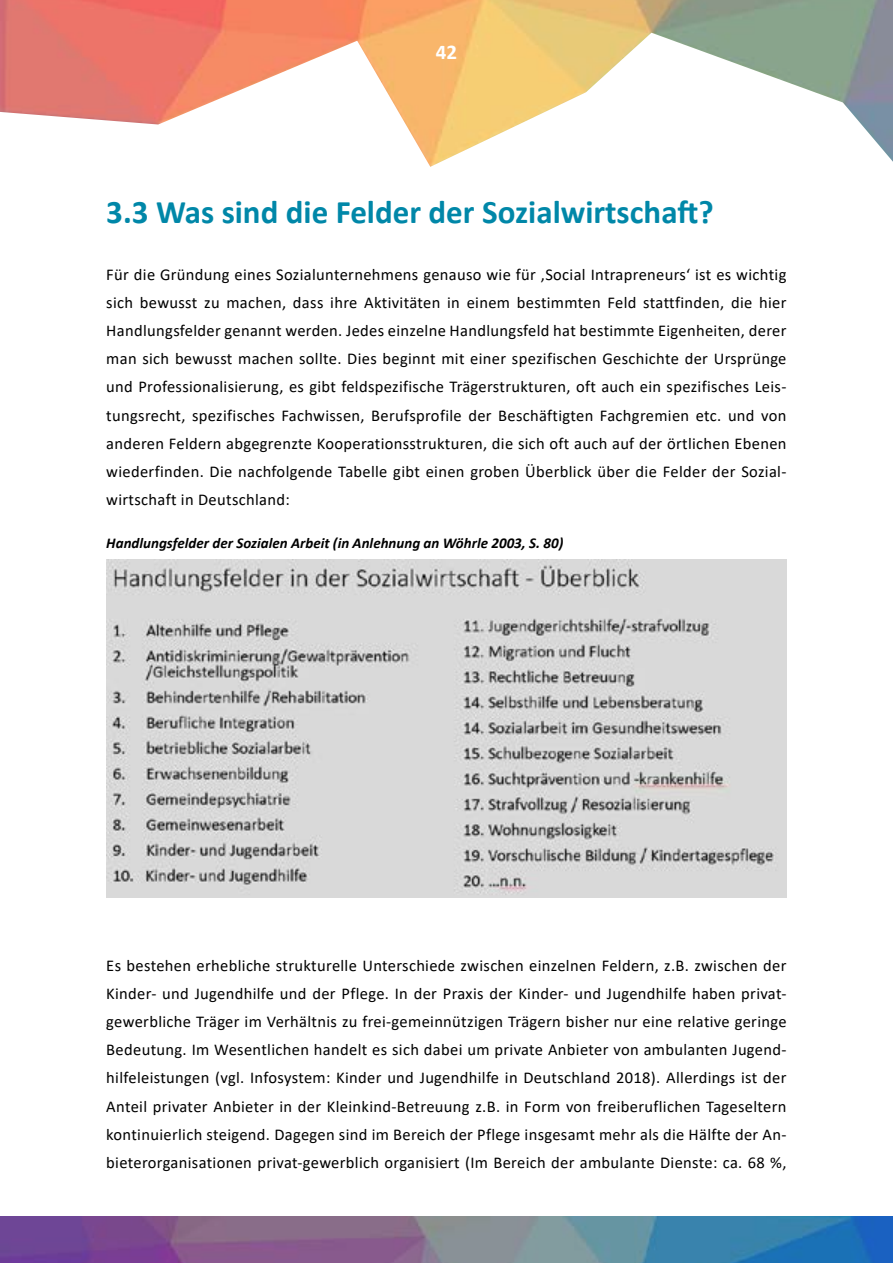
<style>
.page{position:relative;width:893px;height:1263px;background:#fff}
.page>*{position:absolute;margin:0;border:0;box-sizing:border-box;transform-origin:0 0}
.t1{font:700 33px "Calibri";color:#0087a8}
.t2{font:700 21px "Calibri";color:#fff}
.t3{font:16.5px/28.2px "Calibri";letter-spacing:.02em;color:#000;text-align:justify}
.t4{font:italic 700 15px "Calibri";color:#000}
</style>
<div class="page">
<img style="left:0;top:0;width:893px;height:167px">
<img style="left:0;top:1216px;width:893px;height:47px">
<img style="left:106px;top:559px;width:681px;height:339px">
<p class="t2" style="left:436px;top:37px;width:23px">42</p>
<h1 class="t1" style="left:106px;top:189px;width:609px">3.3 Was sind die Felder der Sozialwirtschaft?</h1>
<p class="t3" style="left:106px;top:260px;width:682px">Für die Gründung eines Sozialunternehmens genauso wie für ‚Social Intrapreneurs‘ ist es wichtig sich bewusst zu machen, dass ihre Aktivitäten in einem bestimmten Feld stattfinden, die hier Handlungsfelder genannt werden. Jedes einzelne Handlungsfeld hat bestimmte Eigenheiten, derer man sich bewusst machen sollte. Dies beginnt mit einer spezifischen Geschichte der Ursprünge und Professionalisierung, es gibt feldspezifische Trägerstrukturen, oft auch ein spezifisches Leis&shy;tungsrecht, spezifisches Fachwissen, Berufsprofile der Beschäftigten Fachgremien etc. und von anderen Feldern abgegrenzte Kooperationsstrukturen, die sich oft auch auf der örtlichen Ebenen wiederfinden. Die nachfolgende Tabelle gibt einen groben Überblick über die Felder der Sozial&shy;wirtschaft in Deutschland:</p>
<p class="t4" style="left:106px;top:532px;width:459px">Handlungsfelder der Sozialen Arbeit (in Anlehnung an Wöhrle 2003, S. 80)</p>
<p class="t3" style="left:106px;top:951px;width:682px">Es bestehen erhebliche strukturelle Unterschiede zwischen einzelnen Feldern, z.B. zwischen der Kinder- und Jugendhilfe und der Pflege. In der Praxis der Kinder- und Jugendhilfe haben privat&shy;gewerbliche Träger im Verhältnis zu frei-gemeinnützigen Trägern bisher nur eine relative geringe Bedeutung. Im Wesentlichen handelt es sich dabei um private Anbieter von ambulanten Jugend&shy;hilfeleistungen (vgl. Infosystem: Kinder und Jugendhilfe in Deutschland 2018). Allerdings ist der Anteil privater Anbieter in der Kleinkind-Betreuung z.B. in Form von freiberuflichen Tageseltern kontinuierlich steigend. Dagegen sind im Bereich der Pflege insgesamt mehr als die Hälfte der An&shy;bieterorganisationen privat-gewerblich organisiert (Im Bereich der ambulante Dienste: ca. 68 %,</p>
</div>
